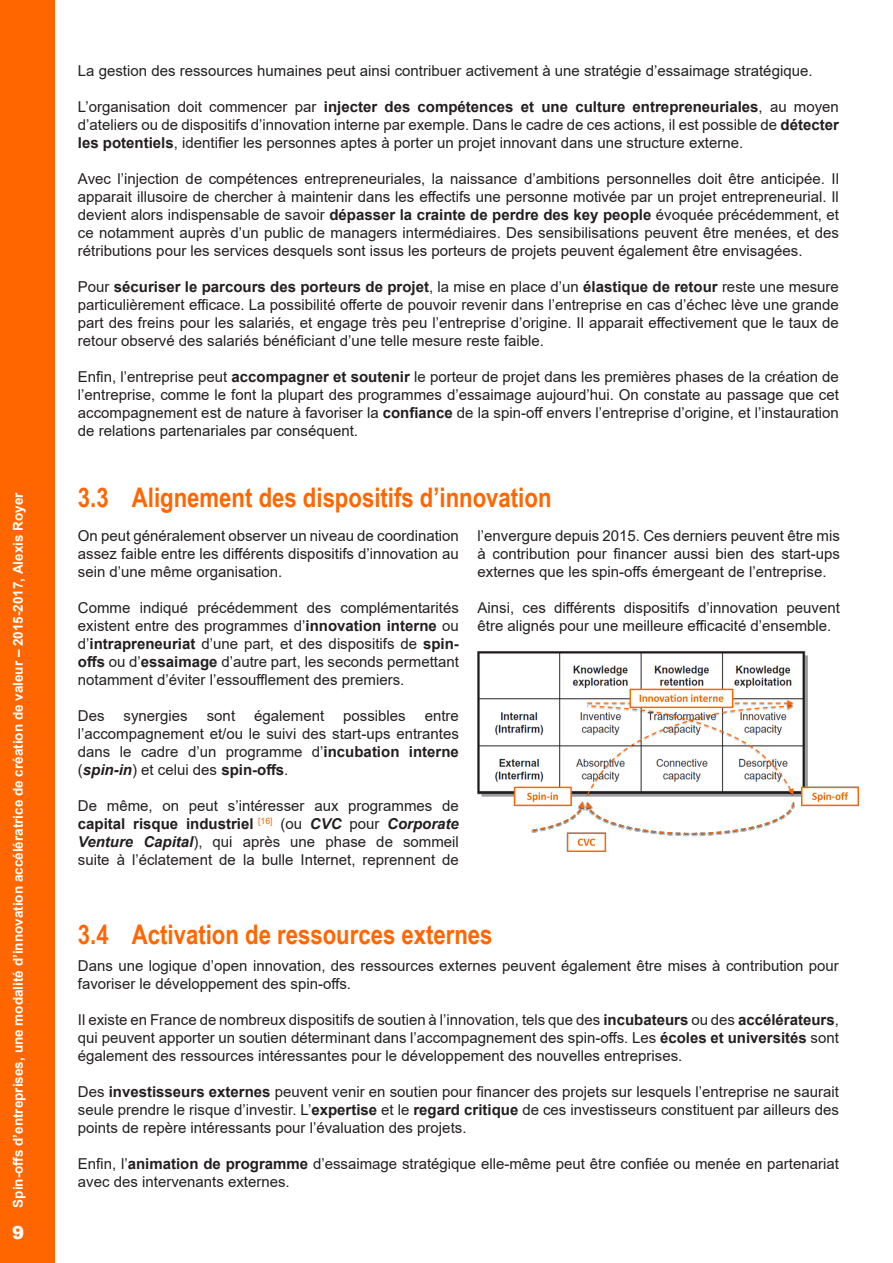
<style>
.page{position:relative;width:893px;height:1263px;background:#fff}
.page>*{position:absolute;margin:0;border:0;box-sizing:border-box;transform-origin:0 0}
.t1{font:700 27px "Arial Narrow";color:#f60}
.t2{font:900 18px "Arial";color:#fff}
.t3{font:15px/18px "Arial";color:#231f20;text-align:justify}
.t4{font:700 13.5px "Arial";color:#fff}
.s1{font-weight:700}
.s2{font-weight:700;font-style:italic}
</style>
<div class="page">
<div style="left:0;top:0;width:54px;height:1263px;background:#f60"></div>
<img style="left:477px;top:651px;width:381px;height:200px">
<p class="t4" style="left:8px;top:1208px;width:717px;rotate:-90deg">Spin-offs d’entreprises, une modalité d’innovation accélératrice de création de valeur – 2015-2017, Alexis Royer</p>
<p class="t2" style="left:12px;top:1220px;width:14px">9</p>
<p class="t3" style="left:78px;top:61px;width:736px">La gestion des ressources humaines peut ainsi contribuer activement à une stratégie d’essaimage stratégique.</p>
<p class="t3" style="left:78px;top:97px;width:762px">L’organisation doit commencer par <span class="s1">injecter des compétences et une culture entrepreneuriales</span>, au moyen d’ateliers ou de dispositifs d’innovation interne par exemple. Dans le cadre de ces actions, il est possible de <span class="s1">détecter les potentiels</span>, identifier les personnes aptes à porter un projet innovant dans une structure externe.</p>
<p class="t3" style="left:78px;top:169px;width:762px">Avec l’injection de compétences entrepreneuriales, la naissance d’ambitions personnelles doit être anticipée. Il apparait illusoire de chercher à maintenir dans les effectifs une personne motivée par un projet entrepreneurial. Il devient alors indispensable de savoir <span class="s1">dépasser la crainte de perdre des key people</span> évoquée précédemment, et ce notamment auprès d’un public de managers intermédiaires. Des sensibilisations peuvent être menées, et des rétributions pour les services desquels sont issus les porteurs de projets peuvent également être envisagées.</p>
<p class="t3" style="left:78px;top:277px;width:762px">Pour <span class="s1">sécuriser le parcours des porteurs de projet</span>, la mise en place d’un <span class="s1">élastique de retour</span> reste une mesure particulièrement efficace. La possibilité offerte de pouvoir revenir dans l’entreprise en cas d’échec lève une grande part des freins pour les salariés, et engage très peu l’entreprise d’origine. Il apparait effectivement que le taux de retour observé des salariés bénéficiant d’une telle mesure reste faible.</p>
<p class="t3" style="left:78px;top:367px;width:762px">Enfin, l’entreprise peut <span class="s1">accompagner et soutenir</span> le porteur de projet dans les premières phases de la création de l’entreprise, comme le font la plupart des programmes d’essaimage aujourd’hui. On constate au passage que cet accompagnement est de nature à favoriser la <span class="s1">confiance</span> de la spin-off envers l’entreprise d’origine, et l’instauration de relations partenariales par conséquent.</p>
<p class="t1" style="left:78px;top:477px;width:475px">3.3 Alignement des dispositifs d’innovation</p>
<p class="t3" style="left:78px;top:527px;width:382px">On peut généralement observer un niveau de coordination assez faible entre les différents dispositifs d’innovation au sein d’une même organisation.</p>
<p class="t3" style="left:78px;top:599px;width:382px">Comme indiqué précédemment des complémentarités existent entre des programmes d’<span class="s1">innovation interne</span> ou d’<span class="s1">intrapreneuriat</span> d’une part, et des dispositifs de <span class="s1">spin&shy;offs</span> ou d’<span class="s1">essaimage</span> d’autre part, les seconds permettant notamment d’éviter l’essoufflement des premiers.</p>
<p class="t3" style="left:78px;top:707px;width:28px">Des</p>
<p class="t3" style="left:124px;top:707px;width:66px">synergies</p>
<p class="t3" style="left:207px;top:707px;width:30px">sont</p>
<p class="t3" style="left:254px;top:707px;width:72px">également</p>
<p class="t3" style="left:343px;top:707px;width:64px">possibles</p>
<p class="t3" style="left:477px;top:527px;width:364px">l’envergure depuis 2015. Ces derniers peuvent être mis à contribution pour financer aussi bien des start-ups externes que les spin-offs émergeant de l’entreprise.</p>
<p class="t3" style="left:477px;top:599px;width:364px">Ainsi, ces différents dispositifs d’innovation peuvent être alignés pour une meilleure efficacité d’ensemble.</p>
<p class="t3" style="left:78px;top:707px;width:382px;text-indent:347px">entre l’accompagnement et/ou le suivi des start-ups entrantes dans le cadre d’un programme d’<span class="s1">incubation interne </span>(<span class="s2">spin-in</span>) et celui des <span class="s1">spin-offs</span>.</p>
<p class="t3" style="left:78px;top:797px;width:382px">De même, on peut s’intéresser aux programmes de <span class="s1">capital risque industriel</span> <sup>[16]</sup> (ou <span class="s2">CVC</span> pour <span class="s2">Corporate Venture Capital</span>), qui après une phase de sommeil suite à l’éclatement de la bulle Internet, reprennent de</p>
<p class="t1" style="left:78px;top:914px;width:416px">3.4 Activation de ressources externes</p>
<p class="t3" style="left:78px;top:957px;width:762px">Dans une logique d’open innovation, des ressources externes peuvent également être mises à contribution pour favoriser le développement des spin-offs.</p>
<p class="t3" style="left:78px;top:1011px;width:762px">Il existe en France de nombreux dispositifs de soutien à l’innovation, tels que des <span class="s1">incubateurs</span> ou des <span class="s1">accélérateurs</span>, qui peuvent apporter un soutien déterminant dans l’accompagnement des spin-offs. Les <span class="s1">écoles et universités</span> sont également des ressources intéressantes pour le développement des nouvelles entreprises.</p>
<p class="t3" style="left:78px;top:1083px;width:762px">Des <span class="s1">investisseurs externes</span> peuvent venir en soutien pour financer des projets sur lesquels l’entreprise ne saurait seule prendre le risque d’investir. L’<span class="s1">expertise</span> et le <span class="s1">regard critique</span> de ces investisseurs constituent par ailleurs des points de repère intéressants pour l’évaluation des projets.</p>
<p class="t3" style="left:78px;top:1155px;width:762px">Enfin, l’<span class="s1">animation de programme</span> d’essaimage stratégique elle-même peut être confiée ou menée en partenariat avec des intervenants externes.</p>
</div>
